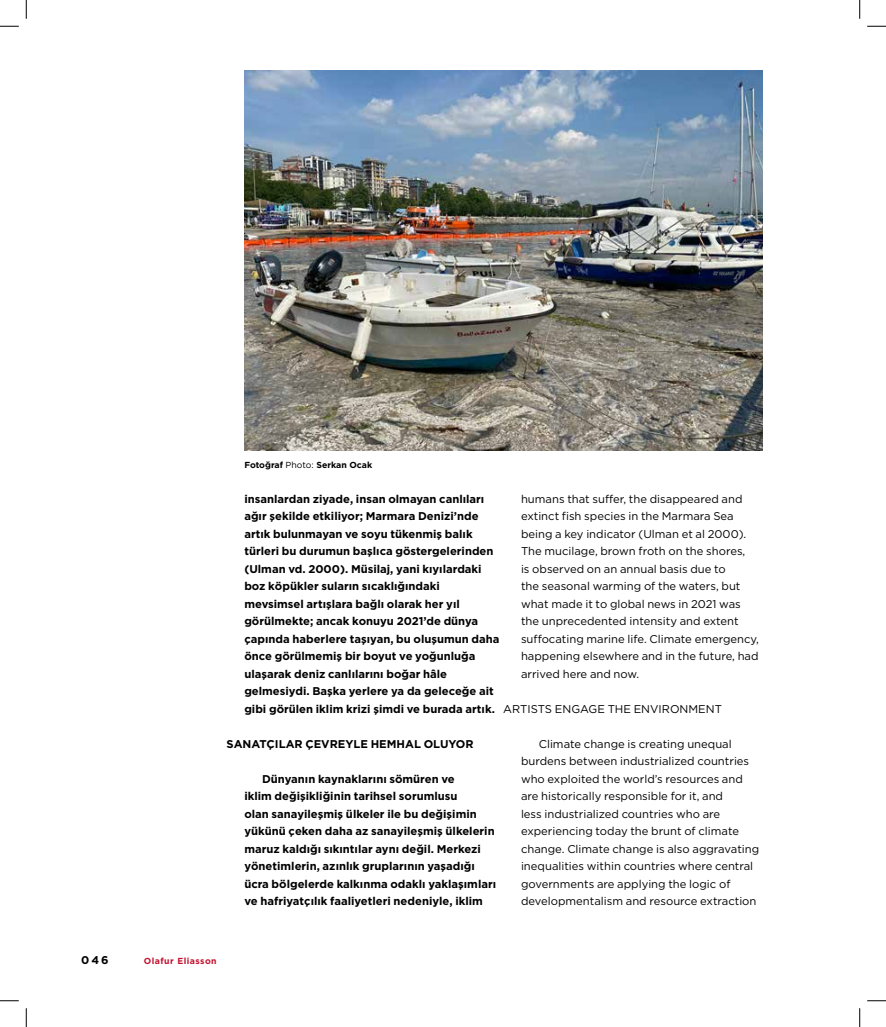
<style>
.page{position:relative;width:886px;height:1027px;background:#fff}
.page>*{position:absolute;margin:0;border:0;box-sizing:border-box;transform-origin:0 0}
.t1{font:700 11.25px/17.5px "Gotham";color:#000}
.t2{font:11.25px/17.5px "Gotham";color:#000}
.t3{font:700 8.75px "Gotham";color:#000}
.t4{font:700 8.75px "Gotham";letter-spacing:.05em;color:#c41230}
.s1{font-weight:400}
</style>
<div class="page">
<img style="left:244px;top:71px;width:517px;height:379px">
<svg style="left:0;top:25px;width:19px;height:2px"></svg>
<svg style="left:867px;top:25px;width:18px;height:2px"></svg>
<svg style="left:0;top:1000px;width:19px;height:1px"></svg>
<svg style="left:867px;top:1000px;width:18px;height:1px"></svg>
<svg style="left:25px;top:0;width:2px;height:19px"></svg>
<svg style="left:25px;top:1008px;width:2px;height:19px"></svg>
<svg style="left:859px;top:0;width:1px;height:19px"></svg>
<svg style="left:859px;top:1008px;width:1px;height:19px"></svg>
<p class="t3" style="left:244px;top:460px;width:129px">Fotoğraf <span class="s1">Photo:</span> Serkan Ocak</p>
<p class="t2" style="left:521px;top:490px;width:239px">humans that suffer, the disappeared and extinct fish species in the Marmara Sea being a key indicator (Ulman et al 2000).<br>The mucilage, brown froth on the shores,<br>is observed on an annual basis due to<br>the seasonal warming of the waters, but what made it to global news in 2021 was the unprecedented intensity and extent suffocating marine life. Climate emergency, happening elsewhere and in the future, had arrived here and now.</p>
<p class="t2" style="left:503px;top:700px;width:220px">ARTISTS ENGAGE THE ENVIRONMENT</p>
<p class="t2" style="left:521px;top:735px;width:240px;text-indent:18px">Climate change is creating unequal burdens between industrialized countries who exploited the world’s resources and are historically responsible for it, and<br>less industrialized countries who are experiencing today the brunt of climate change. Climate change is also aggravating inequalities within countries where central governments are applying the logic of developmentalism and resource extraction</p>
<p class="t1" style="left:244px;top:490px;width:256px">insanlardan ziyade, insan olmayan canlıları ağır şekilde etkiliyor; Marmara Denizi’nde artık bulunmayan ve soyu tükenmiş balık türleri bu durumun başlıca göstergelerinden (Ulman vd. 2000). Müsilaj, yani kıyılardaki boz köpükler suların sıcaklığındaki mevsimsel artışlara bağlı olarak her yıl görülmekte; ancak konuyu 2021’de dünya çapında haberlere taşıyan, bu oluşumun daha önce görülmemiş bir boyut ve yoğunluğa ulaşarak deniz canlılarını boğar hâle gelmesiydi. Başka yerlere ya da geleceğe ait gibi görülen iklim krizi şimdi ve burada artık.</p>
<p class="t1" style="left:226px;top:735px;width:248px">SANATÇILAR ÇEVREYLE HEMHAL OLUYOR</p>
<p class="t1" style="left:244px;top:770px;width:253px;text-indent:18px">Dünyanın kaynaklarını sömüren ve<br>iklim değişikliğinin tarihsel sorumlusu<br>olan sanayileşmiş ülkeler ile bu değişimin yükünü çeken daha az sanayileşmiş ülkelerin maruz kaldığı sıkıntılar aynı değil. Merkezi yönetimlerin, azınlık gruplarının yaşadığı ücra bölgelerde kalkınma odaklı yaklaşımları ve hafriyatçılık faaliyetleri nedeniyle, iklim</p>
<p class="t1" style="left:81px;top:951px;width:29px">046</p>
<p class="t4" style="left:144px;top:956px;width:74px">Olafur Eliasson</p>
</div>
